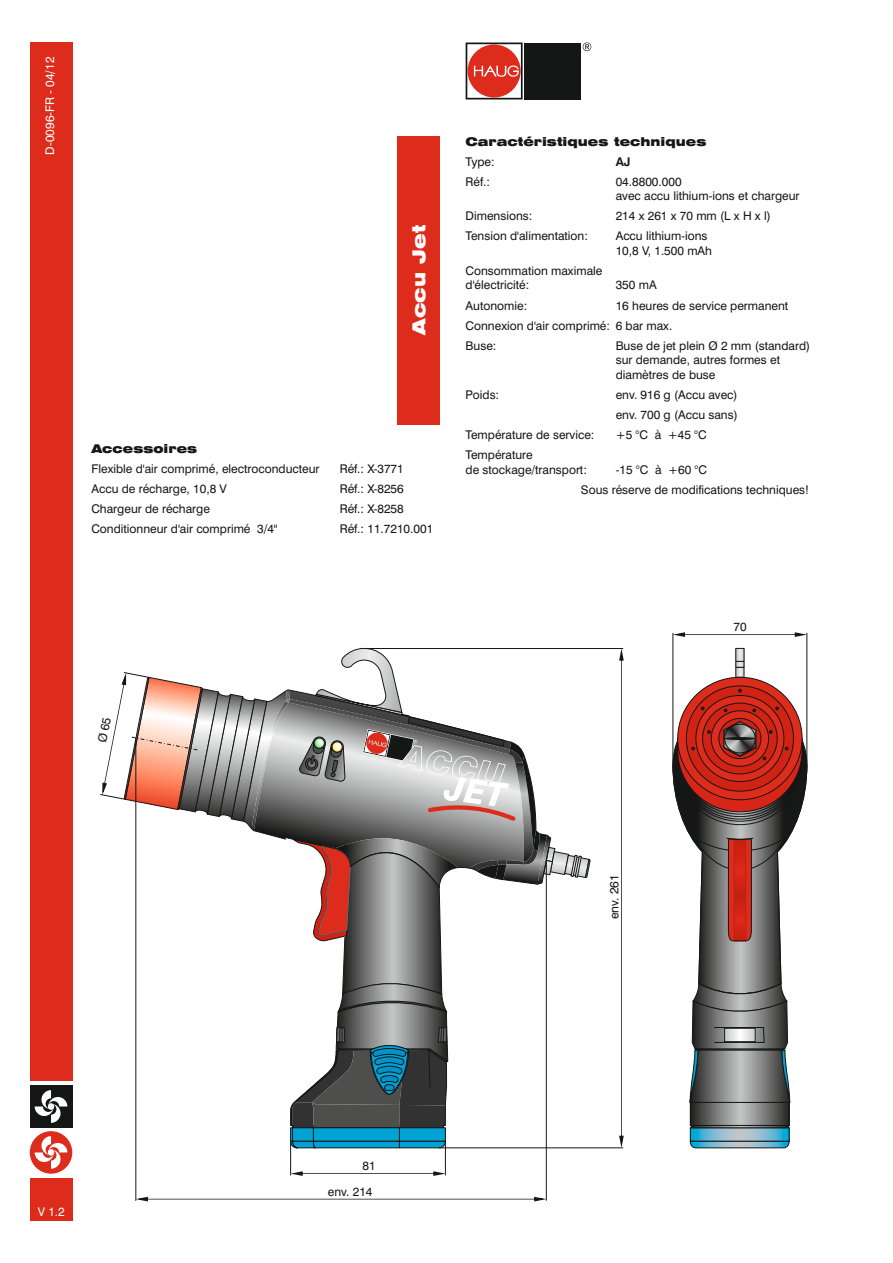
<style>
.page{position:relative;width:893px;height:1263px;background:#fff}
.page>*{position:absolute;margin:0;border:0;box-sizing:border-box;transform-origin:0 0}
.t1{font:900 expanded 18px "Swiss 721 BT";color:#fff}
.t2{font:12px/14.4px "Swiss 721 BT";color:#151616}
.t3{font:900 expanded 12px "Swiss 721 BT";color:#151616}
.t4{font:12px "Swiss 721 BT";color:#fff}
.t5{font:700 12px "Swiss 721 BT";color:#151616}
</style>
<div class="page">
<div style="left:30px;top:43px;width:42px;height:1038px;background:#dd2b1c"></div>
<div style="left:30px;top:1178px;width:42px;height:42px;background:#dd2b1c"></div>
<div style="left:30px;top:1131px;width:42px;height:43px;background:#dd2b1c;border-radius:50%"></div>
<div style="left:30px;top:1085px;width:42px;height:43px;background:#151616"></div>
<svg style="left:35px;top:1136px;width:32px;height:33px"></svg>
<svg style="left:35px;top:1090px;width:32px;height:33px"></svg>
<div style="left:524px;top:43px;width:57px;height:56px;background:#151616"></div>
<svg style="left:583px;top:43px;width:8px;height:8px"></svg>
<svg style="left:466px;top:43px;width:57px;height:56px"></svg>
<svg style="left:735px;top:648px;width:10px;height:29px"></svg>
<svg style="left:692px;top:1104px;width:95px;height:19px;background:#797a79"></svg>
<div style="left:690px;top:1102px;width:99px;height:23px;border:1px solid #151616"></div>
<svg style="left:692px;top:1129px;width:95px;height:10px"></svg>
<svg style="left:690px;top:1141px;width:99px;height:7px"></svg>
<div style="left:691px;top:1125px;width:97px;height:3px;border:1px solid #151616"></div>
<svg style="left:677px;top:677px;width:125px;height:123px"></svg>
<svg style="left:672px;top:689px;width:136px;height:414px"></svg>
<div style="left:725px;top:737px;width:30px;height:3px;background:#151616;border:1px solid #151616;border-radius:50%"></div>
<svg style="left:619px;top:648px;width:5px;height:500px"></svg>
<hr style="left:365px;top:648px;width:258px;height:1px;background:#151616">
<hr style="left:439px;top:1147px;width:184px;height:1px;background:#151616">
<svg style="left:291px;top:1171px;width:154px;height:5px"></svg>
<svg style="left:673px;top:632px;width:134px;height:5px"></svg>
<svg style="left:136px;top:1197px;width:410px;height:4px"></svg>
<hr style="left:290px;top:1141px;width:1px;height:34px;background:#151616">
<hr style="left:135px;top:738px;width:1px;height:463px;background:#151616">
<hr style="left:445px;top:1141px;width:1px;height:34px;background:#151616">
<hr style="left:806px;top:633px;width:1px;height:132px;background:#151616">
<hr style="left:672px;top:633px;width:1px;height:132px;background:#151616">
<hr style="left:546px;top:860px;width:1px;height:341px;background:#151616">
<div style="left:398px;top:136px;width:42px;height:288px;background:#dd2b1c"></div>
<svg style="left:100px;top:647px;width:491px;height:501px"></svg>
<p class="t4" style="left:45px;top:155px;width:99px;rotate:-90deg">D-0096-FR - 04/12</p>
<h1 class="t1" style="left:412px;top:335px;width:111px;rotate:-90deg">Accu Jet</h1>
<p class="t3" style="left:91px;top:443px;width:107px">Accessoires</p>
<p class="t2" style="left:91px;top:462px;width:230px">Flexible d'air comprimé, electroconducteur</p>
<p class="t2" style="left:340px;top:462px;width:66px">Réf.: X-3771</p>
<p class="t2" style="left:91px;top:483px;width:137px">Accu de récharge, 10,8 V</p>
<p class="t2" style="left:340px;top:483px;width:66px">Réf.: X-8256</p>
<p class="t2" style="left:91px;top:503px;width:120px">Chargeur de récharge</p>
<p class="t2" style="left:340px;top:503px;width:66px">Réf.: X-8258</p>
<p class="t2" style="left:91px;top:523px;width:188px">Conditionneur d'air comprimé 3/4"</p>
<p class="t2" style="left:340px;top:523px;width:95px">Réf.: 11.7210.001</p>
<p class="t3" style="left:466px;top:136px;width:242px">Caractéristiques techniques</p>
<p class="t2" style="left:466px;top:155px;width:31px">Type:</p>
<p class="t5" style="left:616px;top:157px;width:16px">AJ</p>
<p class="t2" style="left:466px;top:175px;width:26px">Réf.:</p>
<p class="t2" style="left:616px;top:175px;width:185px">04.8800.000<br>avec accu lithium-ions et chargeur</p>
<p class="t2" style="left:466px;top:210px;width:68px">Dimensions:</p>
<p class="t2" style="left:616px;top:210px;width:157px">214 x 261 x 70 mm (L x H x l)</p>
<p class="t2" style="left:466px;top:230px;width:124px">Tension d'alimentation:</p>
<p class="t2" style="left:616px;top:230px;width:98px">Accu lithium-ions<br>10,8 V, 1.500 mAh</p>
<p class="t2" style="left:466px;top:265px;width:138px">Consommation maximale d'électricité:</p>
<p class="t2" style="left:616px;top:279px;width:42px">350 mA</p>
<p class="t2" style="left:466px;top:299px;width:63px">Autonomie:</p>
<p class="t2" style="left:466px;top:296px;width:324px;line-height:20.1px;text-indent:150px">16 heures de service permanent<br>Connexion d'air comprimé: 6 bar max.<br>Buse:</p>
<p class="t2" style="left:616px;top:339px;width:196px">Buse de jet plein Ø 2 mm (standard) sur demande, autres formes et diamètres de buse</p>
<p class="t2" style="left:466px;top:388px;width:35px">Poids:</p>
<p class="t2" style="left:616px;top:388px;width:123px">env. 916 g (Accu avec)</p>
<p class="t2" style="left:466px;top:429px;width:130px">Température de service:</p>
<p class="t2" style="left:616px;top:429px;width:93px">+5 °C à +45 °C</p>
<p class="t2" style="left:466px;top:449px;width:123px">Température<br>de stockage/transport:</p>
<p class="t2" style="left:616px;top:408px;width:124px">env. 700 g (Accu sans)</p>
<p class="t2" style="left:581px;top:460px;width:230px;line-height:20.1px;text-indent:35px">-15 °C à +60 °C<br>Sous réserve de modifications techniques!</p>
<p class="t2" style="left:733px;top:621px;width:15px">70</p>
<p class="t4" style="left:38px;top:1207px;width:29px">V 1.2</p>
<p class="t2" style="left:363px;top:1160px;width:15px">81</p>
<p class="t2" style="left:328px;top:1186px;width:46px">env. 214</p>
<p class="t2" style="left:608px;top:919px;width:46px;rotate:-90deg">env. 261</p>
</div>
